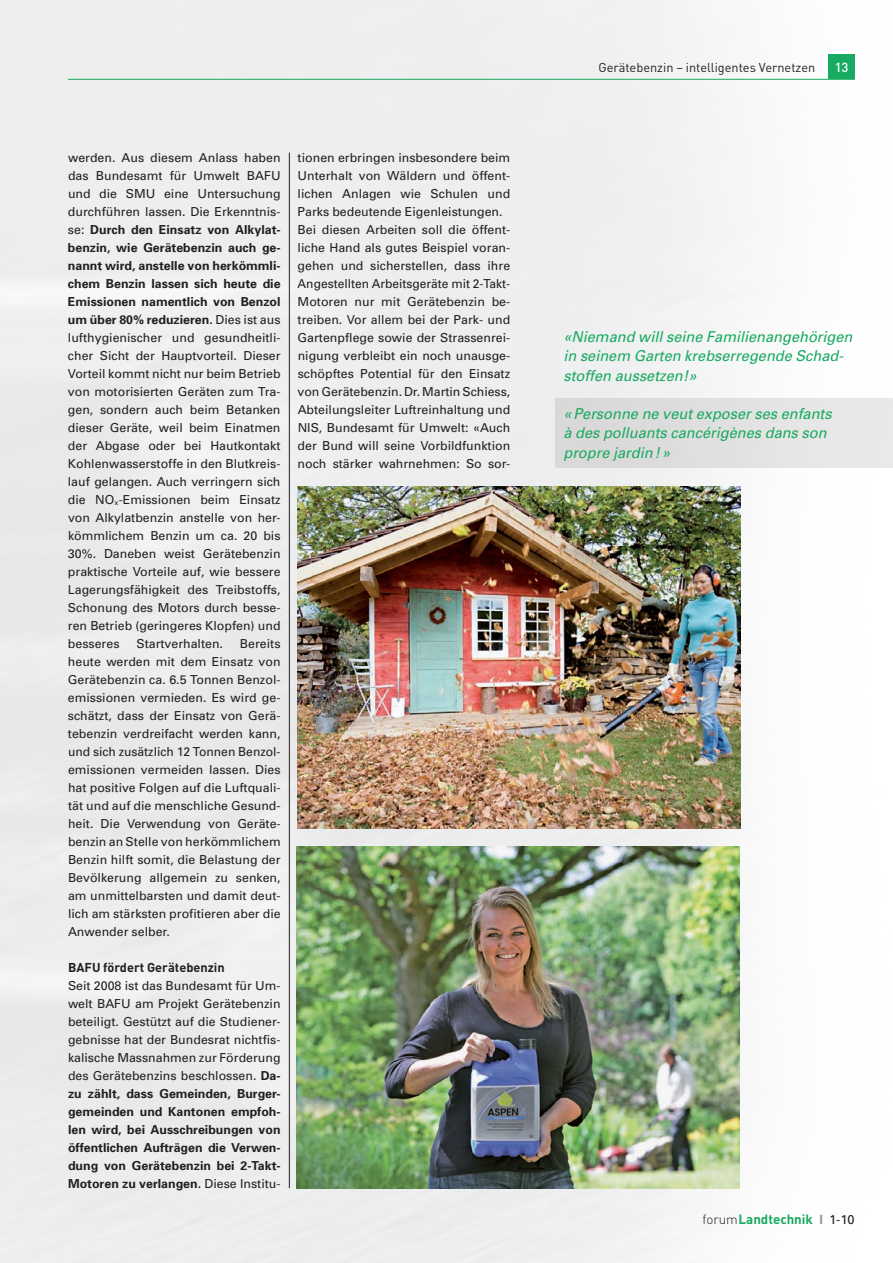
<style>
.page{position:relative;width:893px;height:1263px;background:#fff}
.page>*{position:absolute;margin:0;border:0;box-sizing:border-box;transform-origin:0 0}
.t1{font:15px/19.5px "Univers Oblique OV LEGGHA";color:#18aa60}
.t2{font:13.35px "DIN Bold OV ZGGGHA";color:#18aa60}
.t3{font:13.05px "DIN Medium OV UGGGHA";color:#fff}
.t4{font:12.75px "DIN Regular OV BHGGHA";color:#231f20}
.t5{font:12.75px "DIN Bold OV ZGGGHA";color:#231f20}
.t6{font:12.3px/18px "Univers OV JEGGHA";color:#231f20;text-align:justify}
.t7{font:12.3px/18px "Univers Bold OV CEGGHA";color:#231f20;text-align:justify}
.s1{font-family:"Univers OV JEGGHA"}
.s2{font-family:"Univers Bold OV CEGGHA"}
.s3{font-family:"DIN Light Alternate OV XGGGHA";color:#231f20}
.s4{font-family:"Univers Bold OV CEGGHA";font-size:12.75px;color:#939598}
.s5{font-family:"Univers OV JEGGHA";font-size:12.75px;color:#231f20}
</style>
<div class="page">
<img style="left:0;top:0;width:828px;height:1263px">
<div style="left:555px;top:398px;width:338px;height:70px;background:#e0e0e1"></div>
<img style="left:298px;top:486px;width:443px;height:342px">
<img style="left:297px;top:846px;width:443px;height:342px">
<div style="left:828px;top:54px;width:27px;height:25px;background:#18aa60"></div>
<hr style="left:68px;top:79px;width:787px;height:1px;background:#18aa60">
<hr style="left:289px;top:153px;width:1px;height:1035px;background:#231f20">
<p class="t6" style="left:68px;top:149px;width:214px">werden. Aus diesem Anlass haben das Bundesamt für Umwelt BAFU und die SMU eine Untersuchung durchführen lassen. Die Erkenntnis-</p>
<p class="t7" style="left:68px;top:221px;width:214px"><span class="s1">se:</span> Durch den Einsatz von Alkylat&shy;benzin, wie Gerätebenzin auch ge&shy;nannt wird, anstelle von herkömmli&shy;chem Benzin lassen sich heute die Emissionen namentlich von Benzol um über 80% reduzieren. <span class="s1">Dies ist aus</span></p>
<p class="t6" style="left:68px;top:329px;width:214px">lufthygienischer und gesundheitli&shy;cher Sicht der Hauptvorteil. Dieser Vorteil kommt nicht nur beim Betrieb von motorisierten Geräten zum Tra&shy;gen, sondern auch beim Betanken dieser Geräte, weil beim Einatmen der Abgase oder bei Hautkontakt Kohlenwasserstoffe in den Blutkreis&shy;lauf gelangen. Auch verringern sich die NO<sub>x</sub>-Emissionen beim Einsatz von Alkylatbenzin anstelle von her&shy;kömmlichem Benzin um ca. 20 bis 30%. Daneben weist Gerätebenzin praktische Vorteile auf, wie bessere Lagerungsfähigkeit des Treibstoffs, Schonung des Motors durch besse&shy;ren Betrieb (geringeres Klopfen) und besseres</p>
<p class="t6" style="left:136px;top:635px;width:88px">Startverhalten.</p>
<p class="t6" style="left:68px;top:635px;width:214px;text-indent:172px">Bereits heute werden mit dem Einsatz von Gerätebenzin ca. 6.5 Tonnen Benzol&shy;emissionen vermieden. Es wird ge&shy;schätzt, dass der Einsatz von Gerä&shy;tebenzin verdreifacht werden kann, und sich zusätzlich 12 Tonnen Benzol&shy;emissionen vermeiden lassen. Dies hat positive Folgen auf die Luftquali&shy;tät und auf die menschliche Gesund&shy;heit. Die Verwendung von Geräte&shy;benzin an Stelle von herkömmlichem Benzin hilft somit, die Belastung der Bevölkerung allgemein zu senken, am unmittelbarsten und damit deut&shy;lich am stärksten profitieren aber die Anwender selber.</p>
<p class="t5" style="left:68px;top:960px;width:158px">BAFU fördert Gerätebenzin</p>
<p class="t6" style="left:68px;top:977px;width:214px">Seit 2008 ist das Bundesamt für Um&shy;welt BAFU am Projekt Gerätebenzin beteiligt. Gestützt auf die Studiener&shy;gebnisse hat der Bundesrat nichtfis&shy;kalische Massnahmen zur Förderung des Gerätebenzins beschlossen. <span class="s2">Da-</span></p>
<p class="t7" style="left:68px;top:1085px;width:214px">zu zählt, dass Gemeinden, Burger&shy;gemeinden und Kantonen empfoh&shy;len wird, bei Ausschreibungen von öffentlichen Aufträgen die Verwen&shy;dung von Gerätebenzin bei 2-Takt-Motoren zu verlangen. <span class="s1">Diese Institu-</span></p>
<p class="t6" style="left:298px;top:149px;width:214px;text-align:left">tionen erbringen insbesondere beim Unterhalt von Wäldern und öffent&shy;lichen Anlagen wie Schulen und Parks bedeutende Eigenleistungen.<br>Bei diesen Arbeiten soll die öffent&shy;liche Hand als gutes Beispiel voran&shy;gehen und sicherstellen, dass ihre Angestellten Arbeitsgeräte mit 2-Takt-Motoren nur mit Gerätebenzin be&shy;treiben. Vor allem bei der Park- und Gartenpflege sowie der Strassenrei&shy;nigung verbleibt ein noch unausge&shy;schöpftes Potential für den Einsatz von Gerätebenzin. Dr. Martin Schiess, Abteilungsleiter Luftreinhaltung und NIS, Bundesamt für Umwelt: «Auch der Bund will seine Vorbildfunktion noch stärker wahrnehmen: So sor-</p>
<p class="t4" style="left:598px;top:63px;width:218px">Gerätebenzin – intelligentes Vernetzen</p>
<p class="t3" style="left:835px;top:60px;width:15px">13</p>
<p class="t1" style="left:563px;top:327px;width:291px">«Niemand will seine Familienangehörigen in seinem Garten krebserregende Schad&shy;stoffen aussetzen!»</p>
<p class="t1" style="left:563px;top:404px;width:270px">«Personne ne veut exposer ses enfants à des polluants cancérigènes dans son propre jardin!»</p>
<p class="t2" style="left:703px;top:1212px;width:154px"><span class="s3">forum</span>Landtechnik <span class="s4">I</span> <span class="s5">1-10</span></p>
</div>
